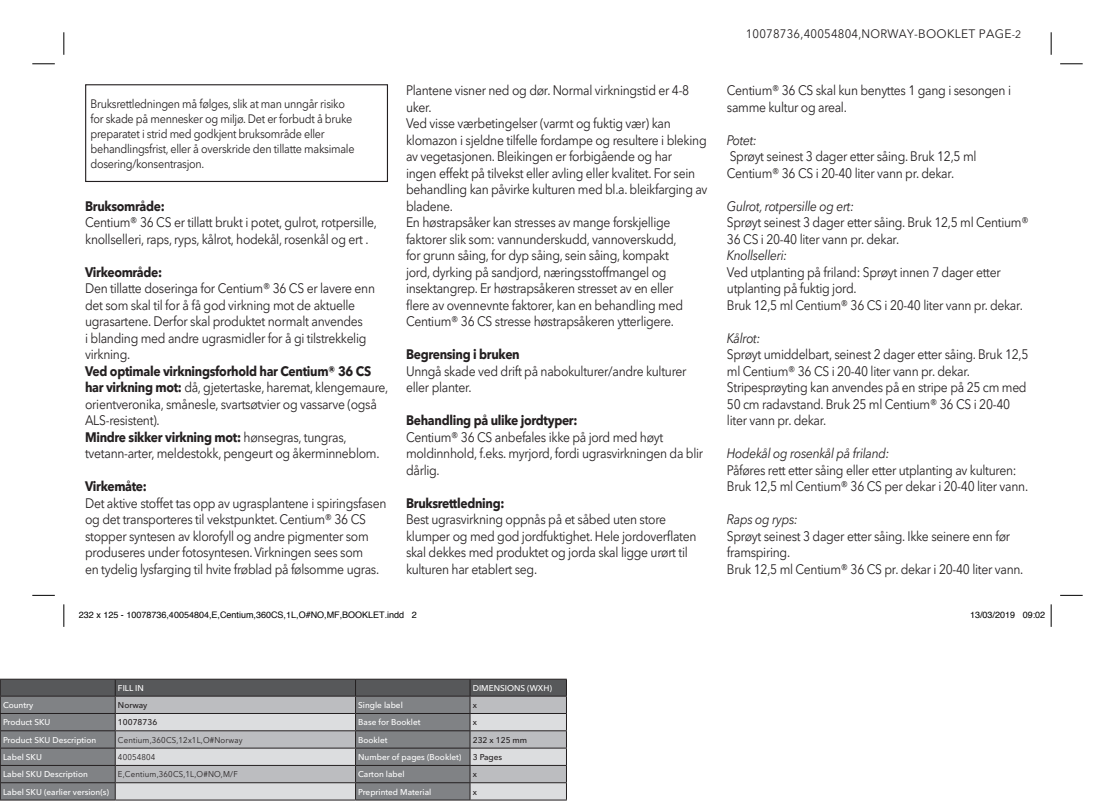
<style>
.page{position:relative;width:1115px;height:808px;background:#fff}
.page>*{position:absolute;margin:0;border:0;box-sizing:border-box;transform-origin:0 0}
.t1{font:13.5px/16.5px "Avenir Next W1 G";letter-spacing:-.025em;color:#231f20;scale:.9 1}
.t2{font:700 13.5px "Avenir Next W1 G";letter-spacing:-.025em;color:#231f20;scale:.9 1}
.t3{font:italic 13.5px "Avenir Next W1 G";letter-spacing:-.025em;color:#231f20;scale:.9 1}
.t4{font:12px/15px "Avenir Next W1 G";letter-spacing:-.025em;color:#231f20;scale:.9 1}
.t5{font:12px "Avenir Next W1 G";letter-spacing:.02em;color:#231f20;scale:.95 1}
.t6{font:9px "Helvetica";color:#000}
.t7{font:500 8.25px "Avenir Next W1 G";color:#fff}
.t8{font:8.25px "Avenir Next W1 G";letter-spacing:.02em;color:#231f20;scale:.95 1}
.t9{font:500 8.25px "Avenir Next W1 G";color:#231f20}
.s1{font-weight:700}
.s2{font-size:10.5px}
</style>
<div class="page">
<svg style="left:0;top:679px;width:567px;height:121px;background:#98999c"></svg>
<hr style="left:0;top:800px;width:115px;height:1px;background:#231f20">
<hr style="left:115px;top:800px;width:240px;height:1px;background:#231f20">
<hr style="left:355px;top:800px;width:115px;height:1px;background:#231f20">
<hr style="left:470px;top:800px;width:96px;height:1px;background:#231f20">
<div style="left:85px;top:84px;width:303px;height:98px;border:1px solid #231f20"></div>
<svg style="left:32px;top:64px;width:23px;height:1px"></svg>
<svg style="left:1060px;top:64px;width:22px;height:1px"></svg>
<svg style="left:32px;top:595px;width:23px;height:1px"></svg>
<svg style="left:1060px;top:595px;width:22px;height:1px"></svg>
<svg style="left:64px;top:32px;width:1px;height:23px"></svg>
<svg style="left:64px;top:604px;width:1px;height:23px"></svg>
<svg style="left:1050px;top:32px;width:1px;height:23px"></svg>
<svg style="left:1050px;top:604px;width:1px;height:23px"></svg>
<p class="t4" style="left:90px;top:95px;width:295px">Bruksrettledningen må følges, slik at man unngår risiko for skade på mennesker og miljø. Det er forbudt å bruke preparatet i strid med godkjent bruksområde eller behandlingsfrist, eller å overskride den tillatte maksimale dosering/konsentrasjon.</p>
<p class="t2" style="left:85px;top:195px;width:90px">Bruksområde:</p>
<p class="t1" style="left:85px;top:213px;width:326px">Centium® 36 CS er tillatt brukt i potet, gulrot, rotpersille, knollselleri, raps, ryps, kålrot, hodekål, rosenkål og ert .</p>
<p class="t2" style="left:85px;top:261px;width:87px">Virkeområde:</p>
<p class="t1" style="left:85px;top:279px;width:323px">Den tillatte doseringa for Centium® 36 CS er lavere enn det som skal til for å få god virkning mot de aktuelle ugrasartene. Derfor skal produktet normalt anvendes<br>i blanding med andre ugrasmidler for å gi tilstrekkelig virkning.</p>
<p class="t1" style="left:85px;top:362px;width:338px"><span class="s1">Ved optimale virkningsforhold har Centium® 36 CS har virkning mot:</span> då, gjetertaske, haremat, klengemaure, orientveronika, smånesle, svartsøtvier og vassarve (også ALS-resistent).<br><span class="s1">Mindre sikker virkning mot:</span> hønsegras, tungras, tvetann-arter, meldestokk, pengeurt og åkerminneblom.</p>
<p class="t2" style="left:85px;top:476px;width:70px">Virkemåte:</p>
<p class="t1" style="left:85px;top:493px;width:336px">Det aktive stoffet tas opp av ugrasplantene i spiringsfasen og det transporteres til vekstpunktet. Centium® 36 CS stopper syntesen av klorofyll og andre pigmenter som produseres under fotosyntesen. Virkningen sees som<br>en tydelig lysfarging til hvite frøblad på følsomme ugras.</p>
<p class="t1" style="left:406px;top:81px;width:336px">Plantene visner ned og dør. Normal virkningstid er 4-8 uker.<br>Ved visse værbetingelser (varmt og fuktig vær) kan klomazon i sjeldne tilfelle fordampe og resultere i bleking av vegetasjonen. Bleikingen er forbigående og har<br>ingen effekt på tilvekst eller avling eller kvalitet. For sein behandling kan påvirke kulturen med bl.a. bleikfarging av bladene.<br>En høstrapsåker kan stresses av mange forskjellige faktorer slik som: vannunderskudd, vannoverskudd,<br>for grunn såing, for dyp såing, sein såing, kompakt<br>jord, dyrking på sandjord, næringsstoffmangel og insektangrep. Er høstrapsåkeren stresset av en eller<br>flere av ovennevnte faktorer, kan en behandling med Centium® 36 CS stresse høstrapsåkeren ytterligere.</p>
<p class="t2" style="left:406px;top:344px;width:128px">Begrensing i bruken</p>
<p class="t1" style="left:406px;top:361px;width:313px">Unngå skade ved drift på nabokulturer/andre kulturer eller planter.</p>
<p class="t2" style="left:406px;top:410px;width:192px">Behandling på ulike jordtyper:</p>
<p class="t1" style="left:406px;top:427px;width:331px">Centium® 36 CS anbefales ikke på jord med høyt moldinnhold, f.eks. myrjord, fordi ugrasvirkningen da blir dårlig.</p>
<p class="t2" style="left:406px;top:492px;width:111px">Bruksrettledning:</p>
<p class="t1" style="left:406px;top:510px;width:324px">Best ugrasvirkning oppnås på et såbed uten store klumper og med god jordfuktighet. Hele jordoverflaten skal dekkes med produktet og jorda skal ligge urørt til kulturen har etablert seg.</p>
<p class="t5" style="left:745px;top:25px;width:291px">10078736,40054804,NORWAY-BOOKLET PAGE<span class="s2">-2</span></p>
<p class="t1" style="left:726px;top:81px;width:317px">Centium® 36 CS skal kun benyttes 1 gang i sesongen i samme kultur og areal.</p>
<p class="t3" style="left:726px;top:129px;width:35px">Potet:</p>
<p class="t1" style="left:726px;top:147px;width:279px">Sprøyt seinest 3 dager etter såing. Bruk 12,5 ml<br>Centium® 36 CS i 20-40 liter vann pr. dekar.</p>
<p class="t3" style="left:726px;top:195px;width:143px">Gulrot, rotpersille og ert:</p>
<p class="t1" style="left:726px;top:213px;width:336px">Sprøyt seinest 3 dager etter såing. Bruk 12,5 ml Centium®<br>36 CS i 20-40 liter vann pr. dekar.</p>
<p class="t3" style="left:726px;top:245px;width:68px">Knollselleri:</p>
<p class="t1" style="left:726px;top:262px;width:330px">Ved utplanting på friland: Sprøyt innen 7 dager etter utplanting på fuktig jord.<br>Bruk 12,5 ml Centium® 36 CS i 20-40 liter vann pr. dekar.</p>
<p class="t3" style="left:726px;top:327px;width:39px">Kålrot:</p>
<p class="t1" style="left:726px;top:345px;width:336px">Sprøyt umiddelbart, seinest 2 dager etter såing. Bruk 12,5 ml Centium® 36 CS i 20-40 liter vann pr. dekar.<br>Stripesprøyting kan anvendes på en stripe på 25 cm med 50 cm radavstand. Bruk 25 ml Centium® 36 CS i 20-40 liter vann pr. dekar.</p>
<p class="t3" style="left:726px;top:443px;width:182px">Hodekål og rosenkål på friland:</p>
<p class="t1" style="left:726px;top:460px;width:336px">Påføres rett etter såing eller etter utplanting av kulturen:<br>Bruk 12,5 ml Centium® 36 CS per dekar i 20-40 liter vann.</p>
<p class="t3" style="left:726px;top:509px;width:80px">Raps og ryps:</p>
<p class="t1" style="left:726px;top:526px;width:331px">Sprøyt seinest 3 dager etter såing. Ikke seinere enn før framspiring.<br>Bruk 12,5 ml Centium® 36 CS pr. dekar i 20-40 liter vann.</p>
<p class="t6" style="left:79px;top:607px;width:339px">232 x 125 - 10078736,40054804,E,Centium,360CS,1L,O#NO,MF,BOOKLET.indd 2</p>
<p class="t6" style="left:969px;top:607px;width:77px">13/03/2019 09:02</p>
<p class="t7" style="left:118px;top:681px;width:27px">FILL IN</p>
<p class="t7" style="left:472px;top:681px;width:81px">DIMENSIONS (WXH)</p>
<p class="t7" style="left:3px;top:698px;width:32px">Country</p>
<p class="t9" style="left:118px;top:698px;width:31px">Norway</p>
<p class="t7" style="left:358px;top:698px;width:46px">Single label</p>
<p class="t9" style="left:472px;top:698px;width:6px">x</p>
<p class="t7" style="left:3px;top:716px;width:49px">Product SKU</p>
<p class="t9" style="left:118px;top:716px;width:41px">10078736</p>
<p class="t7" style="left:358px;top:716px;width:64px">Base for Booklet</p>
<p class="t9" style="left:472px;top:716px;width:6px">x</p>
<p class="t7" style="left:3px;top:733px;width:95px">Product SKU Description</p>
<p class="t8" style="left:118px;top:733px;width:133px">Centium,360CS,12x1L,O#Norway</p>
<p class="t7" style="left:358px;top:733px;width:31px">Booklet</p>
<p class="t9" style="left:472px;top:733px;width:56px">232 x 125 mm</p>
<p class="t7" style="left:3px;top:750px;width:40px">Label SKU</p>
<p class="t8" style="left:118px;top:750px;width:41px">40054804</p>
<p class="t7" style="left:358px;top:750px;width:105px">Number of pages (Booklet)</p>
<p class="t9" style="left:472px;top:750px;width:31px">3 Pages</p>
<p class="t7" style="left:3px;top:768px;width:86px">Label SKU Description</p>
<p class="t8" style="left:118px;top:768px;width:127px">E,Centium,360CS,1L,O#NO,M/F</p>
<p class="t7" style="left:358px;top:768px;width:48px">Carton label</p>
<p class="t9" style="left:472px;top:768px;width:6px">x</p>
<p class="t7" style="left:3px;top:785px;width:108px">Label SKU (earlier version(s)</p>
<p class="t7" style="left:358px;top:785px;width:75px">Preprinted Material</p>
<p class="t9" style="left:472px;top:785px;width:6px">x</p>
</div>
